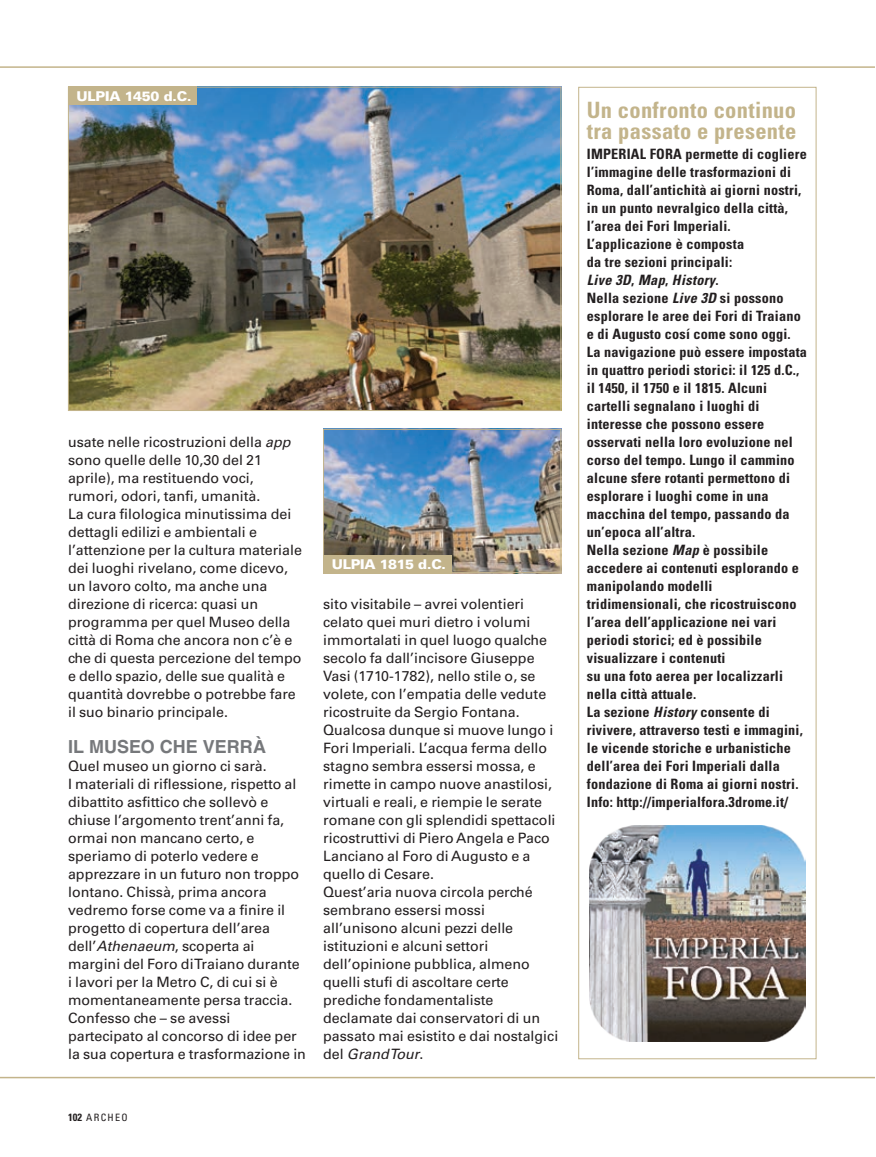
<style>
.page{position:relative;width:876px;height:1157px;background:#fff}
.page>*{position:absolute;margin:0;border:0;box-sizing:border-box;transform-origin:0 0}
.t1{font:700 condensed 22.5px/21.6px "Univers LT Std";letter-spacing:.015em;color:#c3b48b}
.t2{font:700 18px "Helvetica LT Std";color:#76787b}
.t3{font:14.25px/18px "Univers LT Std";color:#231f20}
.t4{font:700 condensed 14.25px/18px "Univers LT Std";letter-spacing:.015em;color:#231f20}
.t5{font:900 13.5px "Univers LT Std";letter-spacing:-.015em;color:#fff}
.t6{font:condensed 10.2px "Univers LT Std";letter-spacing:.135em;color:#231f20}
.s1{font-style:italic}
.s2{font-weight:700;font-size:10.5px}
</style>
<div class="page">
<hr style="left:0;top:66px;width:874px;height:2px;background:#c3b48b">
<hr style="left:0;top:1076px;width:874px;height:2px;background:#c3b48b">
<div style="left:578px;top:87px;width:238px;height:972px;border:1px solid #c3b48b"></div>
<img style="left:589px;top:825px;width:216px;height:216px">
<img style="left:70px;top:89px;width:489px;height:320px">
<img style="left:325px;top:431px;width:234px;height:140px">
<div style="left:323px;top:429px;width:238px;height:144px;border:1px solid #c3b48b"></div>
<div style="left:68px;top:87px;width:129px;height:18px;background:#c3b48b"></div>
<div style="left:323px;top:555px;width:129px;height:18px;background:#c3b48b"></div>
<p class="t5" style="left:77px;top:87px;width:117px">ULPIA 1450 d.C.</p>
<p class="t3" style="left:68px;top:433px;width:236px">usate nelle ricostruzioni della <span class="s1">app </span>sono quelle delle 10,30 del 21 aprile), ma restituendo voci, rumori, odori, tanfi, umanità.<br>La cura filologica minutissima dei dettagli edilizi e ambientali e l’attenzione per la cultura materiale dei luoghi rivelano, come dicevo, un lavoro colto, ma anche una direzione di ricerca: quasi un programma per quel Museo della città di Roma che ancora non c’è e che di questa percezione del tempo e dello spazio, delle sue qualità e quantità dovrebbe o potrebbe fare il suo binario principale.</p>
<p class="t2" style="left:68px;top:735px;width:199px">IL MUSEO CHE VERRÀ</p>
<p class="t3" style="left:68px;top:757px;width:239px">Quel museo un giorno ci sarà.<br>I materiali di riflessione, rispetto al dibattito asfittico che sollevò e chiuse l’argomento trent’anni fa, ormai non mancano certo, e speriamo di poterlo vedere e apprezzare in un futuro non troppo lontano. Chissà, prima ancora vedremo forse come va a finire il progetto di copertura dell’area dell’<span class="s1">Athenaeum</span>, scoperta ai margini del Foro di Traiano durante i lavori per la Metro C, di cui si è momentaneamente persa traccia.<br>Confesso che – se avessi partecipato al concorso di idee per la sua copertura e trasformazione in</p>
<p class="t5" style="left:332px;top:555px;width:116px">ULPIA 1815 d.C.</p>
<p class="t3" style="left:323px;top:595px;width:237px">sito visitabile – avrei volentieri celato quei muri dietro i volumi immortalati in quel luogo qualche secolo fa dall’incisore Giuseppe<br>Vasi (1710-1782), nello stile o, se volete, con l’empatia delle vedute ricostruite da Sergio Fontana.<br>Qualcosa dunque si muove lungo i<br>Fori Imperiali. L’acqua ferma dello stagno sembra essersi mossa, e rimette in campo nuove anastilosi, virtuali e reali, e riempie le serate romane con gli splendidi spettacoli ricostruttivi di Piero Angela e Paco<br>Lanciano al Foro di Augusto e a quello di Cesare.<br>Quest’aria nuova circola perché sembrano essersi mossi all’unisono alcuni pezzi delle istituzioni e alcuni settori dell’opinione pubblica, almeno quelli stufi di ascoltare certe prediche fondamentaliste declamate dai conservatori di un passato mai esistito e dai nostalgici del <span class="s1">Grand Tour</span>.</p>
<p class="t6" style="left:68px;top:1111px;width:61px"><span class="s2">102</span> ARCHEO</p>
<h1 class="t1" style="left:587px;top:99px;width:211px">Un confronto continuo tra passato e presente</h1>
<p class="t4" style="left:587px;top:145px;width:222px">IMPERIAL FORA permette di cogliere l’immagine delle trasformazioni di<br>Roma, dall’antichità ai giorni nostri, in un punto nevralgico della città, l’area dei Fori Imperiali.<br>L’applicazione è composta<br>da tre sezioni principali:<br><span class="s1">Live 3D</span>, <span class="s1">Map</span>, <span class="s1">History</span>.<br>Nella sezione <span class="s1">Live 3D</span> si possono esplorare le aree dei Fori di Traiano e di Augusto cosí come sono oggi.<br>La navigazione può essere impostata in quattro periodi storici: il 125 d.C., il 1450, il 1750 e il 1815. Alcuni cartelli segnalano i luoghi di interesse che possono essere osservati nella loro evoluzione nel corso del tempo. Lungo il cammino alcune sfere rotanti permettono di esplorare i luoghi come in una macchina del tempo, passando da un’epoca all’altra.<br>Nella sezione <span class="s1">Map</span> è possibile accedere ai contenuti esplorando e manipolando modelli tridimensionali, che ricostruiscono l’area dell’applicazione nei vari periodi storici; ed è possibile visualizzare i contenuti<br>su una foto aerea per localizzarli nella città attuale.<br>La sezione <span class="s1">History</span> consente di rivivere, attraverso testi e immagini, le vicende storiche e urbanistiche dell’area dei Fori Imperiali dalla fondazione di Roma ai giorni nostri.<br>Info: http://imperialfora.3drome.it/</p>
</div>
